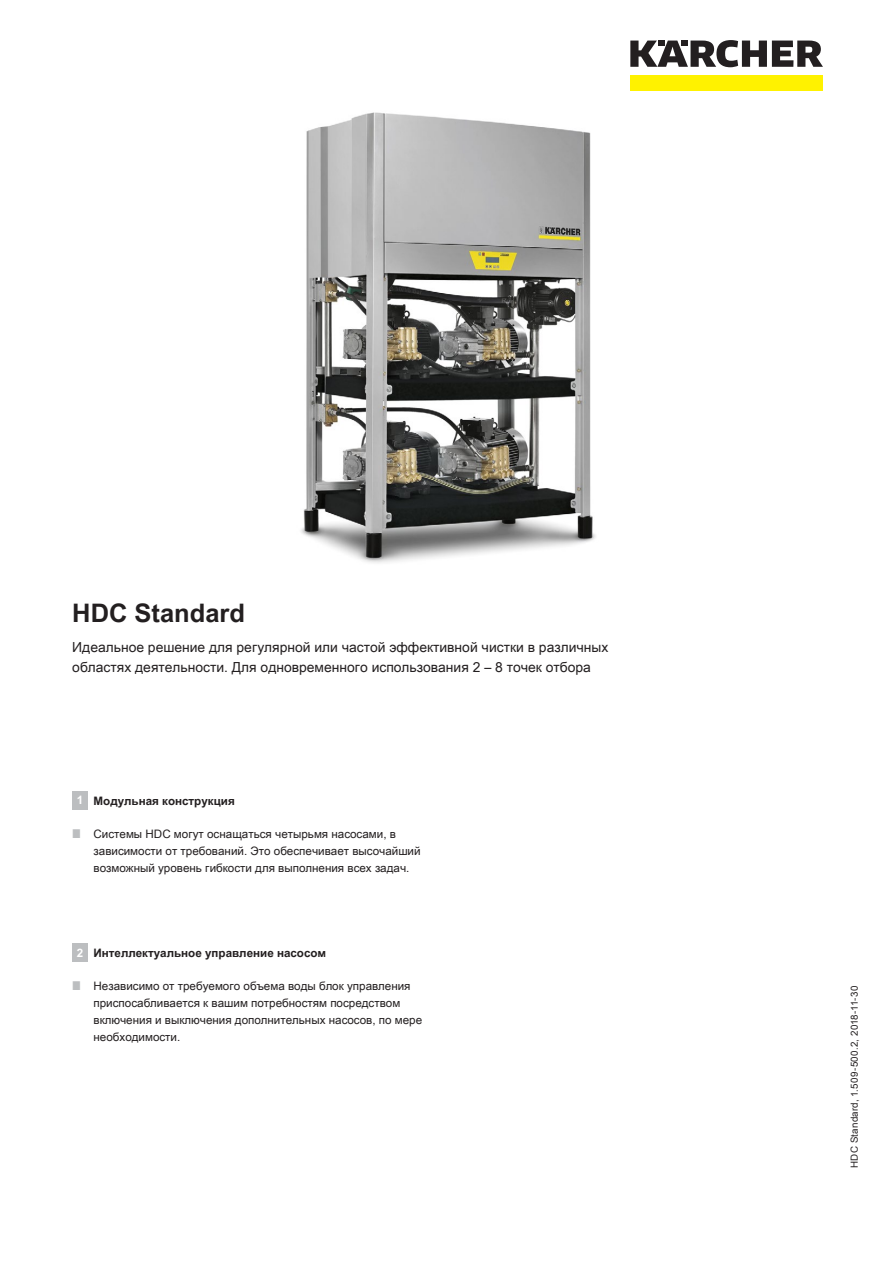
<style>
.page{position:relative;width:893px;height:1263px;background:#fff}
.page>*{position:absolute;margin:0;border:0;box-sizing:border-box;transform-origin:0 0}
.t1{font:700 25.5px "Arial Unicode MS";color:#231f20}
.t2{font:13.8px/19.5px "Arial Unicode MS";color:#231f20}
.t3{font:11.7px/17.2px "Arial Unicode MS";color:#231f20}
.t4{font:700 11.7px "Arial Unicode MS";color:#231f20}
.t5{font:700 11.7px "Arial Unicode MS";color:#fff}
.t6{font:9.75px "Arial Unicode MS";letter-spacing:.02em;color:#231f20}
</style>
<div class="page">
<div style="left:630px;top:75px;width:193px;height:16px;background:#fff200"></div>
<svg style="left:630px;top:40px;width:193px;height:27px"></svg>
<img style="left:301px;top:112px;width:295px;height:451px">
<div style="left:72px;top:791px;width:16px;height:19px;background:#bcbec0"></div>
<div style="left:72px;top:943px;width:16px;height:19px;background:#bcbec0"></div>
<h1 class="t1" style="left:72px;top:594px;width:174px">HDC Standard</h1>
<p class="t2" style="left:72px;top:637px;width:538px">Идеальное решение для регулярной или частой эффективной чистки в различных областях деятельности. Для одновременного использования 2 – 8 точек отбора</p>
<p class="t5" style="left:77px;top:792px;width:8px">1</p>
<p class="t4" style="left:94px;top:792px;width:143px">Модульная конструкция</p>
<p class="t3" style="left:94px;top:825px;width:329px">Системы HDC могут оснащаться четырьмя насосами, в зависимости от требований. Это обеспечивает высочайший возможный уровень гибкости для выполнения всех задач.</p>
<p class="t5" style="left:77px;top:944px;width:8px">2</p>
<p class="t4" style="left:94px;top:944px;width:234px">Интеллектуальное управление насосом</p>
<p class="t3" style="left:94px;top:977px;width:330px">Независимо от требуемого объема воды блок управления приспосабливается к вашим потребностям посредством включения и выключения дополнительных насосов, по мере необходимости.</p>
<p class="t6" style="left:847px;top:1168px;width:183px;rotate:-90deg">HDC Standard, 1.509-500.2, 2018-11-30</p>
</div>
